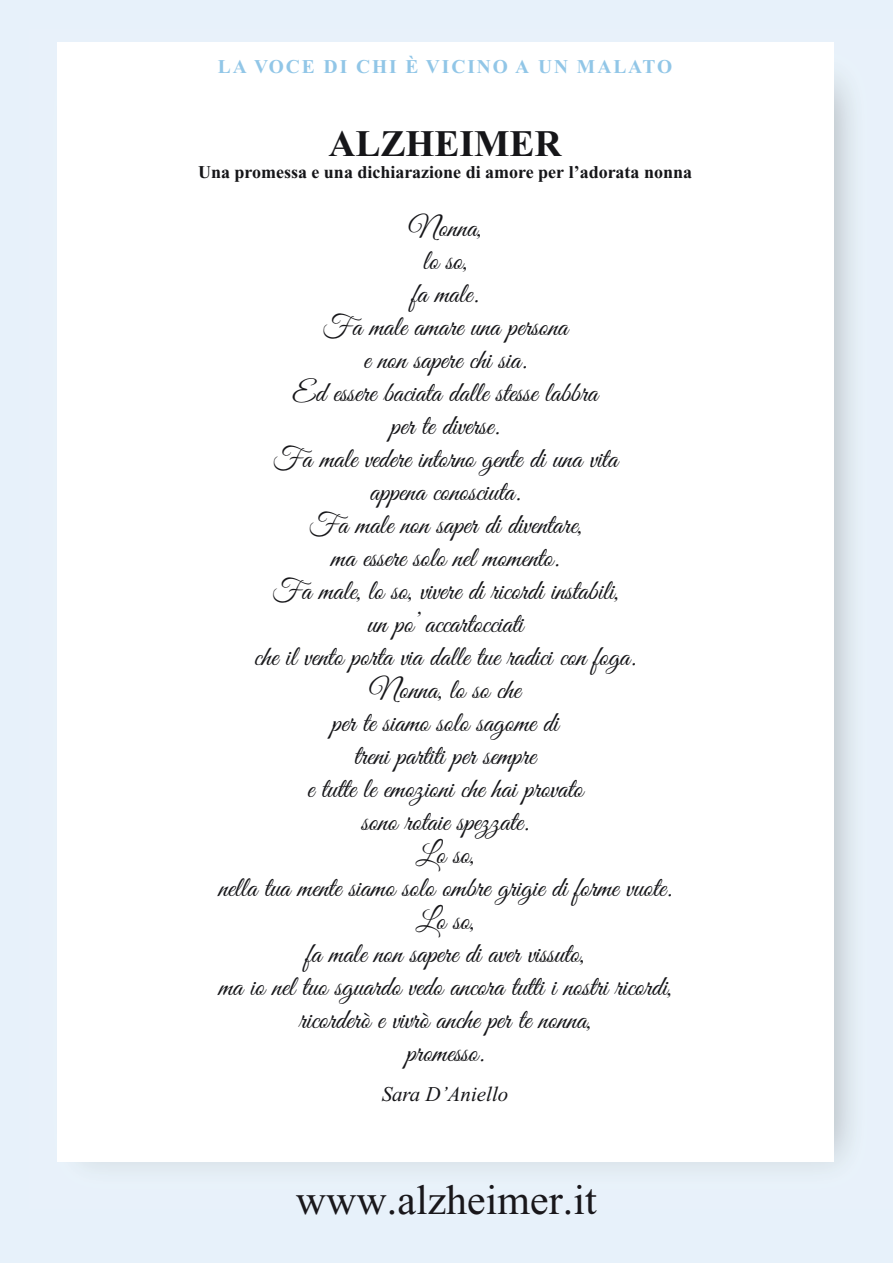
<style>
.page{position:relative;width:893px;height:1263px;background:#e7f1fa}
.page>*{position:absolute;margin:0;border:0;box-sizing:border-box;transform-origin:0 0}
.t1{font:42px "Times New Roman";color:#19171b}
.t2{font:700 37.5px "Times New Roman";color:#161619}
.t3{font:28.5px/33px "Great Vibes";color:#161619;text-align:center}
.t4{font:italic 21px "Times New Roman";color:#161619}
.t5{font:700 19.5px "Times New Roman";letter-spacing:.1em;color:#91c6e7}
.t6{font:700 18px "Times New Roman";color:#161619}
</style>
<div class="page">
<img style="left:57px;top:42px;width:794px;height:1124px">
<div style="left:57px;top:43px;width:776px;height:1119px;background:#fff"></div>
<p class="t5" style="left:218px;top:60px;width:456px">LA VOCE DI CHI È VICINO A UN MALATO</p>
<h2 class="t2" style="left:328px;top:131px;width:235px">ALZHEIMER</h2>
<p class="t6" style="left:198px;top:166px;width:495px">Una promessa e una dichiarazione di amore per l’adorata nonna</p>
<p class="t3" style="left:218px;top:215px;width:455px">Nonna,<br>lo so,<br>fa male.<br>Fa male amare una persona<br>e non sapere chi sia.<br>Ed essere baciata dalle stesse labbra<br>per te diverse.<br>Fa male vedere intorno gente di una vita<br>appena conosciuta.<br>Fa male non saper di diventare,<br>ma essere solo nel momento.<br>Fa male, lo so, vivere di ricordi instabili,<br>un po’ accartocciati<br>che il vento porta via dalle tue radici con foga.<br>Nonna, lo so che<br>per te siamo solo sagome di<br>treni partiti per sempre<br>e tutte le emozioni che hai provato<br>sono rotaie spezzate.<br>Lo so,<br>nella tua mente siamo solo ombre grigie di forme vuote.<br>Lo so,<br>fa male non sapere di aver vissuto,<br>ma io nel tuo sguardo vedo ancora tutti i nostri ricordi, ricorderò e vivrò anche per te nonna,<br>promesso.</p>
<p class="t4" style="left:382px;top:1086px;width:128px">Sara D’Aniello</p>
<h1 class="t1" style="left:296px;top:1185px;width:302px">www.alzheimer.it</h1>
</div>
